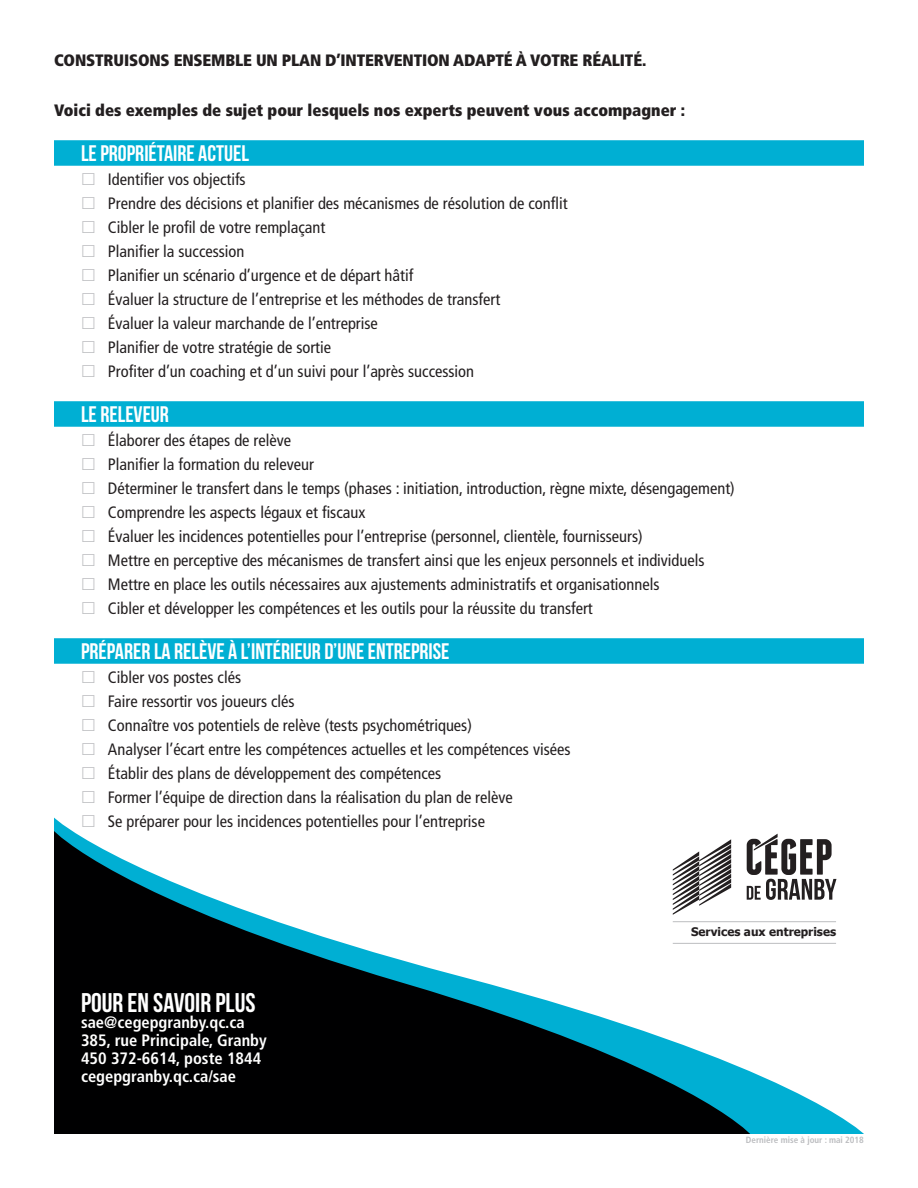
<style>
.page{position:relative;width:918px;height:1188px;background:#fff}
.page>*{position:absolute;margin:0;border:0;box-sizing:border-box;transform-origin:0 0}
.t1{font:27px "Bebas Neue";color:#fff}
.t2{font:22.5px "Bebas Neue";color:#fff}
.t3{font:condensed 16.5px/24px "Frutiger LT Std";color:#231f20}
.t4{font:900 condensed 16.5px "Frutiger LT Std";color:#231f20}
.t5{font:700 condensed 16.5px/18px "Frutiger LT Std";color:#fff}
.t6{font:700 11.85px "Tahoma";color:#231f20}
.t7{font:700 condensed 9px "Frutiger LT Std";color:#bcbdc0}
</style>
<div class="page">
<svg style="left:54px;top:818px;width:810px;height:316px"></svg>
<svg style="left:54px;top:831px;width:696px;height:303px;fill:#000001"></svg>
<svg style="left:673px;top:839px;width:58px;height:76px"></svg>
<svg style="left:747px;top:834px;width:90px;height:66px"></svg>
<hr style="left:673px;top:943px;width:163px;height:1px;background:#bcbdc0">
<hr style="left:673px;top:921px;width:163px;height:1px;background:#bcbdc0">
<div style="left:54px;top:140px;width:810px;height:26px;background:#00afd3"></div>
<div style="left:54px;top:401px;width:810px;height:26px;background:#00afd3"></div>
<div style="left:54px;top:638px;width:810px;height:26px;background:#00afd3"></div>
<svg style="left:82px;top:818px;width:12px;height:9px"></svg>
<p class="t4" style="left:54px;top:51px;width:594px">CONSTRUISONS ENSEMBLE UN PLAN D’INTERVENTION ADAPTÉ À VOTRE RÉALITÉ.</p>
<p class="t4" style="left:54px;top:100px;width:633px">Voici des exemples de sujet pour lesquels nos experts peuvent vous accompagner :</p>
<h2 class="t2" style="left:81px;top:141px;width:170px">LE PROPRIÉTAIRE ACTUEL</h2>
<p class="t3" style="left:108px;top:167px;width:461px">Identifier vos objectifs<br>Prendre des décisions et planifier des mécanismes de résolution de conflit Cibler le profil de votre remplaçant<br>Planifier la succession<br>Planifier un scénario d’urgence et de départ hâtif<br>Évaluer la structure de l’entreprise et les méthodes de transfert<br>Évaluer la valeur marchande de l’entreprise<br>Planifier de votre stratégie de sortie<br>Profiter d’un coaching et d’un suivi pour l’après succession</p>
<h2 class="t2" style="left:81px;top:402px;width:89px">LE RELEVEUR</h2>
<p class="t3" style="left:108px;top:428px;width:628px">Élaborer des étapes de relève<br>Planifier la formation du releveur<br>Déterminer le transfert dans le temps (phases : initiation, introduction, règne mixte, désengagement)<br>Comprendre les aspects légaux et fiscaux<br>Évaluer les incidences potentielles pour l’entreprise (personnel, clientèle, fournisseurs)<br>Mettre en perceptive des mécanismes de transfert ainsi que les enjeux personnels et individuels Mettre en place les outils nécessaires aux ajustements administratifs et organisationnels<br>Cibler et développer les compétences et les outils pour la réussite du transfert</p>
<h2 class="t2" style="left:81px;top:639px;width:370px">PRÉPARER LA RELÈVE À L’INTÉRIEUR D’UNE ENTREPRISE</h2>
<p class="t3" style="left:108px;top:665px;width:464px">Cibler vos postes clés<br>Faire ressortir vos joueurs clés<br>Connaître vos potentiels de relève (tests psychométriques)<br>Analyser l’écart entre les compétences actuelles et les compétences visées Établir des plans de développement des compétences<br>Former l’équipe de direction dans la réalisation du plan de relève<br>Se préparer pour les incidences potentielles pour l’entreprise</p>
<h1 class="t1" style="left:81px;top:987px;width:176px">POUR EN SAVOIR PLUS</h1>
<p class="t5" style="left:81px;top:1013px;width:187px">sae@cegepgranby.qc.ca<br>385, rue Principale, Granby<br>450 372-6614, poste 1844 cegepgranby.qc.ca/sae</p>
<p class="t6" style="left:691px;top:925px;width:146px">Services aux entreprises</p>
<p class="t7" style="left:746px;top:1135px;width:120px">Dernière mise à jour : mai 2018</p>
</div>
